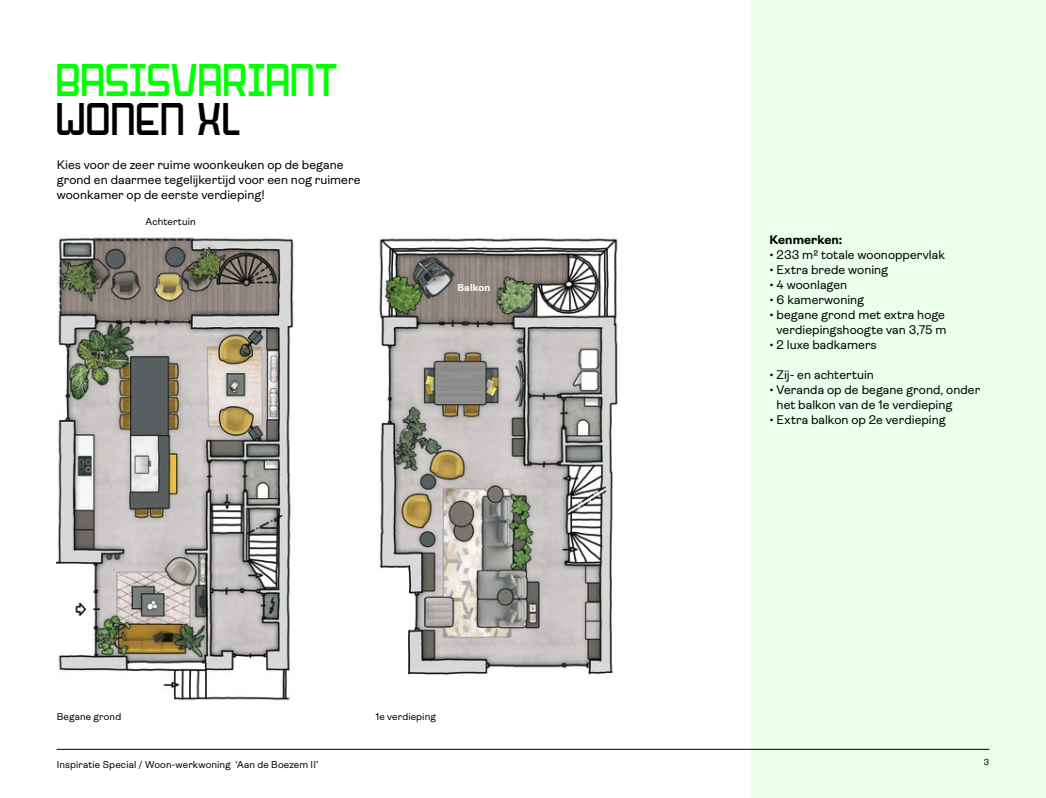
<style>
.page{position:relative;width:1046px;height:798px;background:#fff}
.page>*{position:absolute;margin:0;border:0;box-sizing:border-box;transform-origin:0 0}
.Bodytekst_Ambit_regular{font:48.75px/39px "Nieuw Kralingen Display";letter-spacing:-.02em;color:#0f0}
.Bodytekst_Ambit_regular-2{font:12.5px/15px "Ambit";letter-spacing:.005em;color:#000}
.Bodytekst_Ambit_regular-3{font:700 12.5px "Ambit";letter-spacing:.005em;color:#000}
.Bodytekst_Ambit_regular-4{font:10px "Ambit";letter-spacing:.01em;color:#000}
.Bodytekst_Ambit_regular-5{font:700 10px "Ambit";letter-spacing:.015em;color:#fff}
.t1{font:8.75px "Ambit";color:#000}
.s1{color:#000}
</style>
<div class="page">
<div style="left:751px;top:0;width:294px;height:797px;background:#ebffeb"></div>
<img style="left:379px;top:238px;width:239px;height:437px">
<img style="left:57px;top:237px;width:237px;height:463px">
<hr style="left:57px;top:748px;width:932px;height:1px;background:#000">
<p class="Bodytekst_Ambit_regular" style="left:55px;top:60px;width:284px">BASISVARIANT<br><span class="s1">WONEN XL</span></p>
<p class="Bodytekst_Ambit_regular-2" style="left:57px;top:157px;width:305px">Kies voor de zeer ruime woonkeuken op de begane grond en daarmee tegelijkertijd voor een nog ruimere woonkamer op de eerste verdieping!</p>
<p class="Bodytekst_Ambit_regular-4" style="left:145px;top:216px;width:52px">Achtertuin</p>
<p class="Bodytekst_Ambit_regular-5" style="left:457px;top:282px;width:34px">Balkon</p>
<p class="Bodytekst_Ambit_regular-3" style="left:769px;top:233px;width:74px">Kenmerken:</p>
<p class="Bodytekst_Ambit_regular-2" style="left:769px;top:247px;width:177px">• 233 m² totale woonoppervlak</p>
<p class="Bodytekst_Ambit_regular-2" style="left:769px;top:262px;width:120px">• Extra brede woning</p>
<p class="Bodytekst_Ambit_regular-2" style="left:769px;top:277px;width:79px">• 4 woonlagen</p>
<p class="Bodytekst_Ambit_regular-2" style="left:769px;top:292px;width:96px">• 6 kamerwoning</p>
<p class="Bodytekst_Ambit_regular-2" style="left:769px;top:307px;width:179px;text-align:center">• begane grond met extra hoge verdiepingshoogte van 3,75 m</p>
<p class="Bodytekst_Ambit_regular-2" style="left:769px;top:337px;width:109px">• 2 luxe badkamers</p>
<p class="Bodytekst_Ambit_regular-2" style="left:769px;top:367px;width:106px">• Zij- en achtertuin</p>
<p class="Bodytekst_Ambit_regular-2" style="left:776px;top:382px;width:205px;text-indent:-7px">• Veranda op de begane grond, onder het balkon van de 1e verdieping</p>
<p class="Bodytekst_Ambit_regular-2" style="left:769px;top:412px;width:178px">• Extra balkon op 2e verdieping</p>
<p class="Bodytekst_Ambit_regular-4" style="left:57px;top:710px;width:66px">Begane grond</p>
<p class="Bodytekst_Ambit_regular-4" style="left:376px;top:710px;width:61px">1e verdieping</p>
<p class="Bodytekst_Ambit_regular-4" style="left:57px;top:759px;width:263px">Inspiratie Special / Woon-werkwoning ‘Aan de Boezem II’</p>
<p class="t1" style="left:983px;top:756px;width:7px">3</p>
</div>
